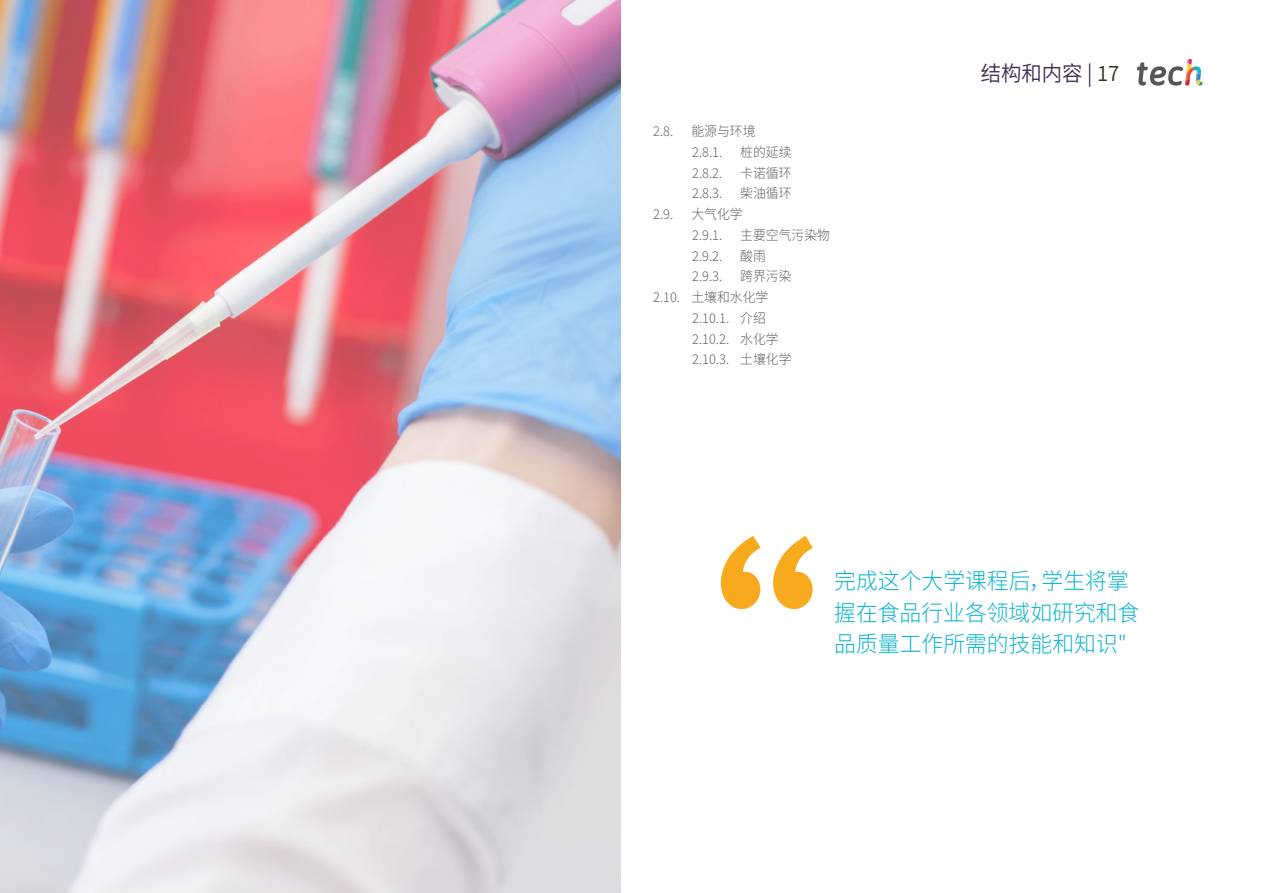
<style>
.page{position:relative;width:1263px;height:893px;background:#fff}
.page>*{position:absolute;margin:0;border:0;box-sizing:border-box;transform-origin:0 0}
.t1{font:300 22.5px/31.5px "Source Han Sans CN";color:#0fb6cf}
.t2{font:21px "Source Han Sans CN";color:#3e2b56}
.t3{font:300 13.5px/20.7px "Source Han Sans CN";color:#61646a;scale:.95 1}
.s1{color:#312e20}
</style>
<div class="page">
<img style="left:0;top:0;width:621px;height:893px">
<svg style="left:1137px;top:59px;width:65px;height:27px"></svg>
<svg style="left:721px;top:536px;width:92px;height:73px"></svg>
<p class="t3" style="left:653px;top:121px;width:23px">2.8.</p>
<p class="t3" style="left:691px;top:121px;width:69px">能源与环境<br>2.8.1.</p>
<p class="t3" style="left:740px;top:142px;width:55px">桩的延续</p>
<p class="t3" style="left:692px;top:163px;width:33px">2.8.2.</p>
<p class="t3" style="left:740px;top:163px;width:55px">卡诺循环</p>
<p class="t3" style="left:692px;top:183px;width:33px">2.8.3.</p>
<p class="t3" style="left:740px;top:183px;width:55px">柴油循环</p>
<p class="t3" style="left:653px;top:204px;width:23px">2.9.</p>
<p class="t3" style="left:691px;top:204px;width:56px">大气化学<br>2.9.1.</p>
<p class="t3" style="left:740px;top:225px;width:96px">主要空气污染物</p>
<p class="t3" style="left:692px;top:246px;width:33px">2.9.2.</p>
<p class="t3" style="left:740px;top:246px;width:29px">酸雨</p>
<p class="t3" style="left:692px;top:266px;width:33px">2.9.3.</p>
<p class="t3" style="left:740px;top:266px;width:55px">跨界污染</p>
<p class="t3" style="left:653px;top:287px;width:123px">2.10. 土壤和水化学</p>
<p class="t3" style="left:692px;top:308px;width:79px">2.10.1. 介绍</p>
<p class="t3" style="left:692px;top:329px;width:93px">2.10.2. 水化学</p>
<p class="t3" style="left:692px;top:349px;width:106px">2.10.3. 土壤化学</p>
<h2 class="t2" style="left:981px;top:61px;width:140px">结构和内容 | <span class="s1">17</span></h2>
<h1 class="t1" style="left:834px;top:566px;width:307px">完成这个大学课程后，学生将掌握在食品行业各领域如研究和食品质量工作所需的技能和知识"</h1>
</div>
